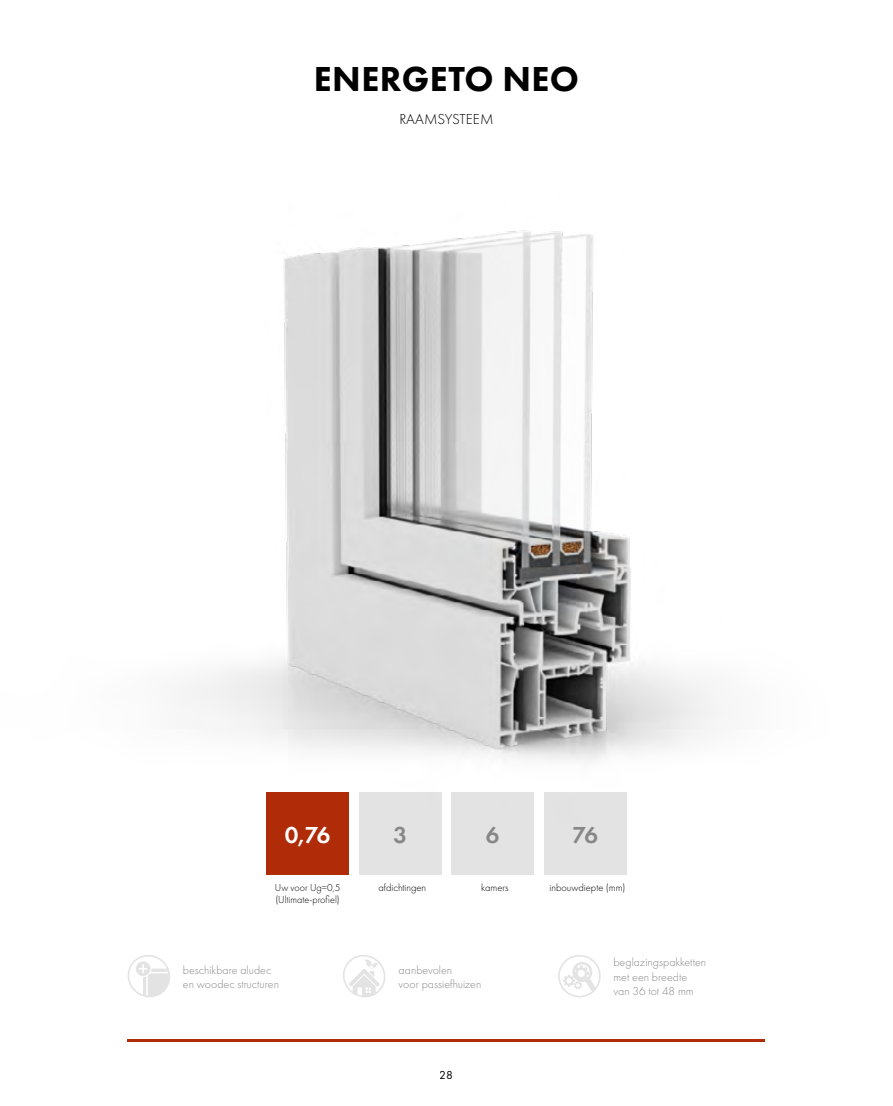
<style>
.page{position:relative;width:893px;height:1106px;background:#fff}
.page>*{position:absolute;margin:0;border:0;box-sizing:border-box;transform-origin:0 0}
.t1{font:800 36px "Futura PT";letter-spacing:.01em;color:#000}
.t2{font:600 24px "Futura PT";color:#fff}
.t3{font:600 24px "Futura PT";color:#878787}
.t4{font:300 15px "Futura PT";color:#000}
.t5{font:300 12px/14.4px "Futura PT";color:#878787}
.t6{font:12px "Futura PT";color:#000}
.t7{font:300 10.5px/12px "Futura PT";color:#000}
</style>
<div class="page">
<svg style="left:128px;top:955px;width:42px;height:43px"></svg>
<div style="left:266px;top:792px;width:83px;height:82px;background:#b02b08"></div>
<div style="left:359px;top:792px;width:82px;height:82px;background:#e3e3e3"></div>
<div style="left:452px;top:792px;width:82px;height:82px;background:#e3e3e3"></div>
<div style="left:544px;top:792px;width:82px;height:82px;background:#e3e3e3"></div>
<hr style="left:128px;top:1039px;width:637px;height:3px;background:#b02b08">
<svg style="left:343px;top:955px;width:43px;height:43px"></svg>
<svg style="left:558px;top:955px;width:43px;height:43px"></svg>
<img style="left:179px;top:230px;width:542px;height:593px">
<h1 class="t1" style="left:314px;top:57px;width:267px">ENERGETO NEO</h1>
<p class="t4" style="left:399px;top:110px;width:95px">RAAMSYSTEEM</p>
<h2 class="t2" style="left:285px;top:819px;width:47px">0,76</h2>
<p class="t7" style="left:275px;top:881px;width:67px">Uw voor Ug=0,5 (Ultimate-profiel)</p>
<h2 class="t3" style="left:393px;top:819px;width:15px">3</h2>
<p class="t7" style="left:378px;top:881px;width:49px">afdichtingen</p>
<h2 class="t3" style="left:486px;top:819px;width:15px">6</h2>
<p class="t7" style="left:481px;top:881px;width:29px">kamers</p>
<h2 class="t3" style="left:573px;top:819px;width:27px">76</h2>
<p class="t7" style="left:549px;top:881px;width:78px">inbouwdiepte (mm)</p>
<p class="t5" style="left:183px;top:962px;width:98px">beschikbare aludec en woodec structuren</p>
<p class="t5" style="left:399px;top:962px;width:84px">aanbevolen<br>voor passiefhuizen</p>
<p class="t5" style="left:613px;top:955px;width:94px">beglazingspakketten met een breedte van 36 tot 48 mm</p>
<p class="t6" style="left:440px;top:1067px;width:15px">28</p>
</div>
